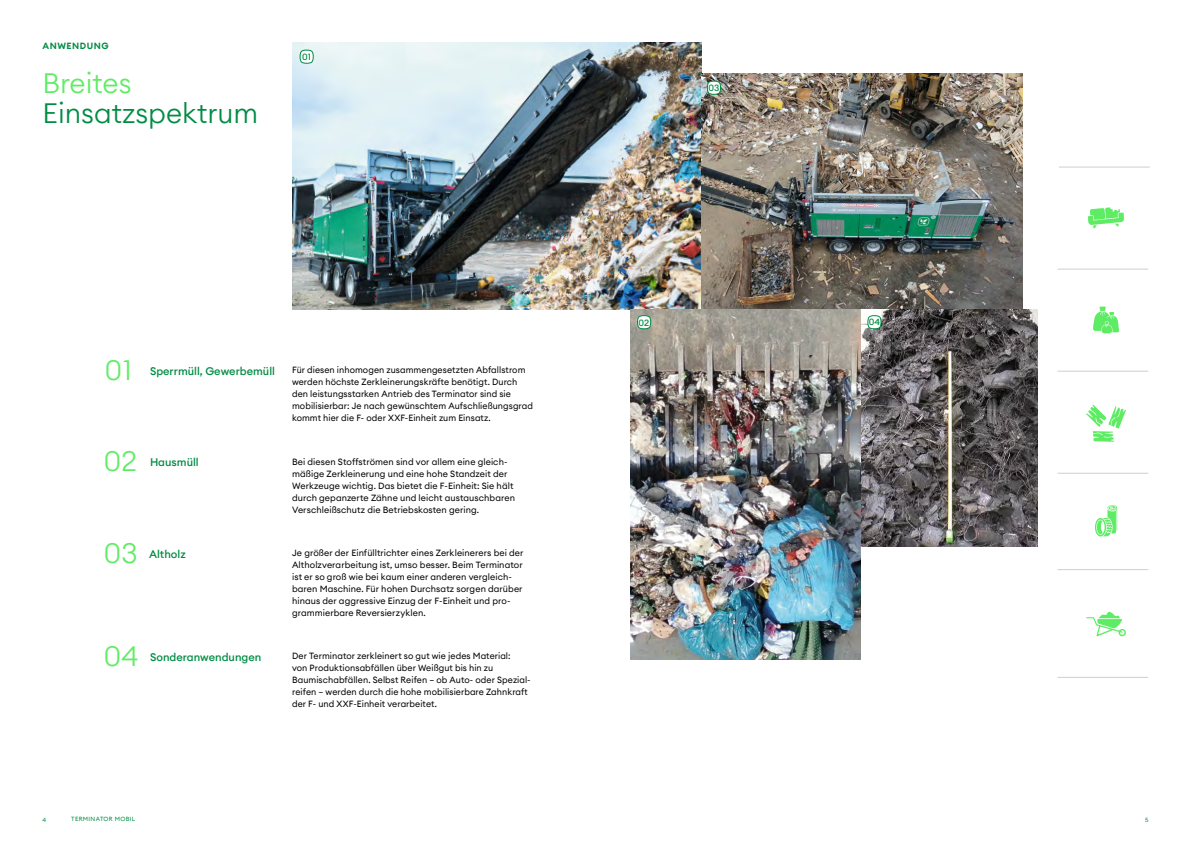
<style>
.page{position:relative;width:1191px;height:842px;background:#fff}
.page>*{position:absolute;margin:0;border:0;box-sizing:border-box;transform-origin:0 0}
.t1{font:300 28px "Euclid Circular A";color:#5fec65}
.t2{font:300 28px "Euclid Circular A";color:#008c44}
.t3{font:500 11px "Euclid Circular A";color:#008c44}
.t4{font:9px/12px "Euclid Circular A";letter-spacing:.01em;color:#000}
.t5{font:600 9px "Euclid Circular A";letter-spacing:.06em;color:#008c44}
.t6{font:500 9px "Euclid Circular A";color:#008c44}
.t7{font:6px "Euclid Circular A";letter-spacing:.06em;color:#008c44}
</style>
<div class="page">
<img style="left:293px;top:43px;width:408px;height:266px">
<img style="left:701px;top:74px;width:321px;height:235px">
<img style="left:860px;top:309px;width:177px;height:237px">
<img style="left:631px;top:309px;width:229px;height:351px">
<hr style="left:1057px;top:269px;width:91px;height:1px;background:#cdcfd0">
<hr style="left:1057px;top:371px;width:91px;height:1px;background:#cdcfd0">
<hr style="left:1057px;top:473px;width:91px;height:1px;background:#cdcfd0">
<hr style="left:1057px;top:569px;width:91px;height:1px;background:#cdcfd0">
<hr style="left:1057px;top:677px;width:91px;height:1px;background:#cdcfd0">
<svg style="left:637px;top:315px;width:14px;height:14px"></svg>
<svg style="left:867px;top:315px;width:14px;height:15px"></svg>
<svg style="left:706px;top:80px;width:15px;height:15px"></svg>
<svg style="left:299px;top:49px;width:15px;height:15px"></svg>
<svg style="left:1087px;top:207px;width:37px;height:21px"></svg>
<svg style="left:1093px;top:307px;width:26px;height:26px"></svg>
<svg style="left:1086px;top:405px;width:39px;height:37px"></svg>
<svg style="left:1095px;top:505px;width:22px;height:31px"></svg>
<svg style="left:1086px;top:611px;width:40px;height:25px"></svg>
<hr style="left:1059px;top:167px;width:90px;height:1px;background:#cdcfd0">
<p class="t5" style="left:43px;top:40px;width:68px">ANWENDUNG</p>
<h1 class="t1" style="left:43px;top:65px;width:90px">Breites</h1>
<h1 class="t2" style="left:43px;top:95px;width:217px">Einsatzspektrum</h1>
<p class="t6" style="left:302px;top:51px;width:10px">01</p>
<h1 class="t1" style="left:105px;top:352px;width:29px">01</h1>
<h1 class="t1" style="left:104px;top:443px;width:34px">02</h1>
<h1 class="t1" style="left:104px;top:535px;width:35px">03</h1>
<h1 class="t1" style="left:104px;top:638px;width:36px">04</h1>
<p class="t3" style="left:150px;top:364px;width:126px">Sperrmüll, Gewerbemüll</p>
<p class="t4" style="left:292px;top:364px;width:242px">Für diesen inhomogen zusammengesetzten Abfallstrom werden höchste Zerkleinerungskräfte benötigt. Durch den leistungsstarken Antrieb des Terminator sind sie mobilisierbar: Je nach gewü nschtem Aufschließungsgrad kommt hier die F- oder XXF-Einheit zum Einsatz.</p>
<p class="t3" style="left:150px;top:455px;width:50px">Hausmüll</p>
<p class="t4" style="left:292px;top:455px;width:224px">Bei diesen Stoffströmen sind vor allem eine gleich&shy;mäßige Zerkleinerung und eine hohe Standzeit der Werkzeuge wichtig. Das bietet die F-Einheit: Sie hält durch gepanzerte Zähne und leicht austauschbaren Verschleißschutz die Betriebskosten gering.</p>
<p class="t3" style="left:149px;top:547px;width:38px">Altholz</p>
<p class="t4" style="left:292px;top:547px;width:233px">Je größer der Einfülltrichter eines Zerkleinerers bei der Altholzverarbeitung ist, umso besser. Beim Terminator ist er so groß wie bei kaum einer anderen vergleich&shy;baren Maschine. Für hohen Durchsatz sorgen darüber hinaus der aggressive Einzug der F-Einheit und pro&shy;grammierbare Reversierzyklen.</p>
<p class="t3" style="left:150px;top:650px;width:113px">Sonderanwendungen</p>
<p class="t4" style="left:292px;top:650px;width:240px">Der Terminator zerkleinert so gut wie jedes Material:<br>von Produktionsabfällen über Weißgut bis hin zu Baumischabfällen. Selbst Reifen – ob Auto- oder Spezial&shy;reifen – werden durch die hohe mobilisierbare Zahnkraft der F- und XXF-Einheit verarbeitet.</p>
<p class="t6" style="left:708px;top:82px;width:12px">03</p>
<p class="t6" style="left:638px;top:316px;width:12px">02</p>
<p class="t6" style="left:868px;top:316px;width:13px">04</p>
<p class="t7" style="left:43px;top:816px;width:5px">4</p>
<p class="t7" style="left:71px;top:815px;width:65px">TERMINATOR MOBIL</p>
<p class="t7" style="left:1145px;top:816px;width:5px">5</p>
</div>
